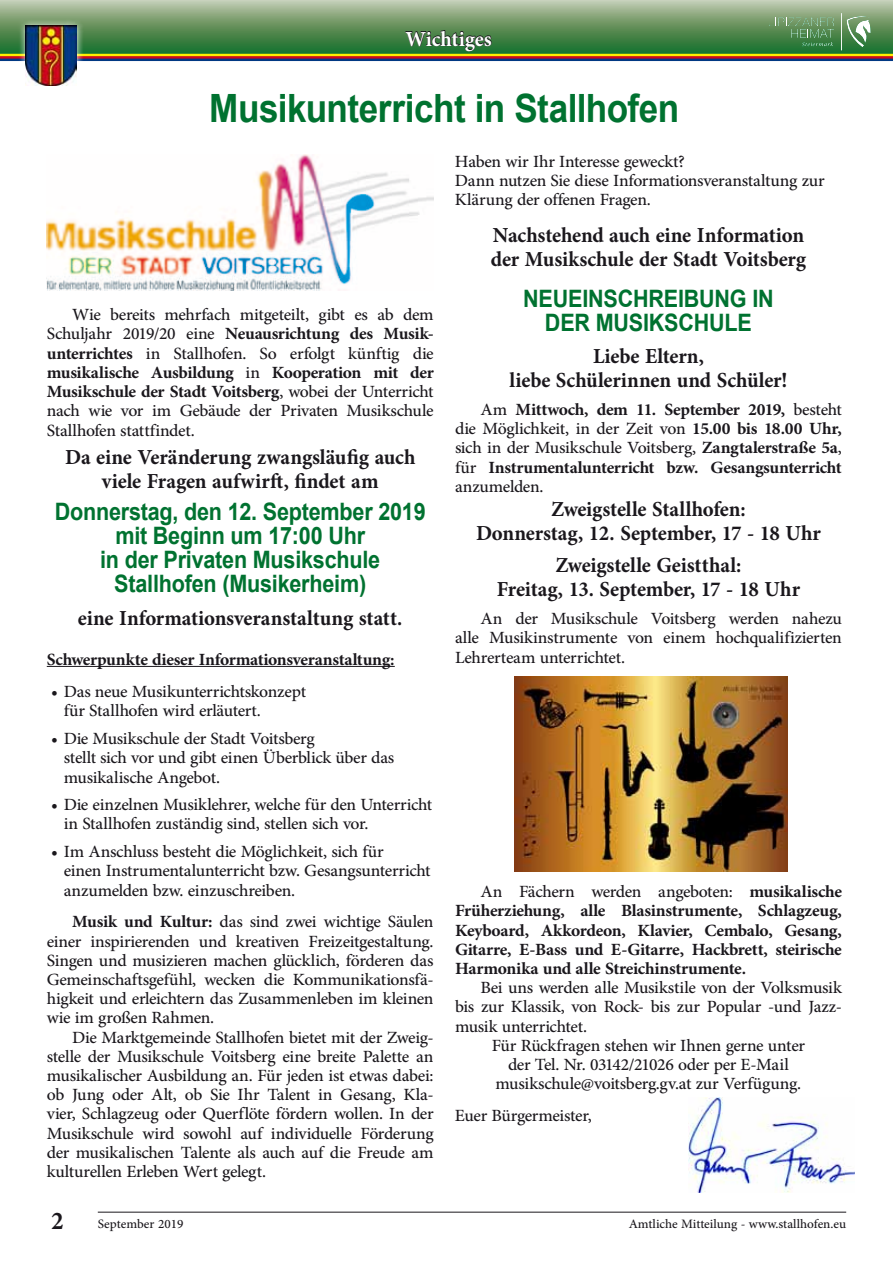
<style>
.page{position:relative;width:893px;height:1263px;background:#fff}
.page>*{position:absolute;margin:0;border:0;box-sizing:border-box;transform-origin:0 0}
.t1{font:700 39px "Arial";letter-spacing:-.015em;color:#007230;scale:.9 1}
.t2{font:700 30px/24px "Adobe Arabic";letter-spacing:-.005em;color:#1a171c;text-align:center;scale:.95 1}
.t3{font:700 30px "Adobe Arabic";letter-spacing:-.005em;color:#fff;scale:.95 1}
.t4{font:24px/19.2px "Adobe Arabic";letter-spacing:-.015em;color:#1a171c}
.t5{font:700 24px/19.2px "Adobe Arabic";letter-spacing:-.01em;color:#1a171c;text-align:justify}
.t6{font:700 24px/24px "Arial";letter-spacing:-.01em;color:#007230;text-align:center;scale:.9 1}
.t7{font:18px "Adobe Arabic";color:#1a171c}
.s1{font-weight:700}
.s2{font-weight:400}
.s3{font-weight:700;font-size:36px}
</style>
<div class="page">
<img style="left:689px;top:1097px;width:166px;height:95px">
<svg style="left:0;top:0;width:893px;height:54px;background:#6e9a69"></svg>
<svg style="left:761px;top:9px;width:119px;height:45px;background:#5a915a"></svg>
<hr style="left:841px;top:13px;width:1px;height:37px;background:#fff">
<svg style="left:846px;top:16px;width:30px;height:31px"></svg>
<svg style="left:769px;top:17px;width:65px;height:29px;background:#5d925d"></svg>
<hr style="left:0;top:58px;width:893px;height:3px;background:#003883">
<hr style="left:0;top:54px;width:893px;height:3px;background:#ffed00">
<hr style="left:0;top:56px;width:893px;height:3px;background:#cd071e">
<svg style="left:405px;top:30px;width:87px;height:22px;background:#2f6135"></svg>
<svg style="left:18px;top:18px;width:66px;height:68px"></svg>
<img style="left:26px;top:26px;width:51px;height:60px">
<hr style="left:98px;top:1212px;width:748px;height:1px;background:#1a171c">
<hr style="left:47px;top:666px;width:348px;height:1px;background:#1a171c">
<img style="left:47px;top:155px;width:387px;height:135px">
<img style="left:514px;top:676px;width:274px;height:195px">
<p class="t3" style="left:406px;top:18px;width:92px">Wichtiges</p>
<h1 class="t1" style="left:209px;top:81px;width:524px">Musikunterricht in Stallhofen</h1>
<p class="t4" style="left:47px;top:302px;width:389px;text-align:justify;text-indent:26px">Wie bereits mehrfach mitgeteilt, gibt es ab dem Schuljahr 2019/20 eine <span class="s1">Neuausrichtung des Musik&shy;unterrichtes</span> in Stallhofen. So erfolgt künftig die <span class="s1">musikalische Ausbildung</span> in <span class="s1">Kooperation mit der Musikschule der Stadt Voitsberg</span>, wobei der Unterricht nach wie vor im Gebäude der Privaten Musikschule Stallhofen stattfindet.</p>
<p class="t2" style="left:65px;top:441px;width:370px">Da eine Veränderung zwangsläufig auch viele Fragen aufwirft, findet am</p>
<p class="t6" style="left:55px;top:500px;width:414px">Donnerstag, den 12. September 2019 mit Beginn um 17:00 Uhr<br>in der Privaten Musikschule<br>Stallhofen (Musikerheim)</p>
<p class="t2" style="left:78px;top:602px;width:343px">eine Informationsveranstaltung statt.</p>
<p class="t5" style="left:47px;top:647px;width:349px">Schwerpunkte dieser Informationsveranstaltung:</p>
<p class="t4" style="left:64px;top:679px;width:244px;text-indent:-13px">• Das neue Musikunterrichtskonzept für Stallhofen wird erläutert.</p>
<p class="t4" style="left:64px;top:726px;width:332px;text-indent:-13px">• Die Musikschule der Stadt Voitsberg<br>stellt sich vor und gibt einen Überblick über das musikalische Angebot.</p>
<p class="t4" style="left:64px;top:792px;width:370px;text-indent:-13px">• Die einzelnen Musiklehrer, welche für den Unterricht in Stallhofen zuständig sind, stellen sich vor.</p>
<p class="t4" style="left:64px;top:839px;width:368px;text-indent:-13px">• Im Anschluss besteht die Möglichkeit, sich für<br>einen Instrumentalunterricht bzw. Gesangsunterricht anzumelden bzw. einzuschreiben.</p>
<p class="t4" style="left:47px;top:909px;width:388px;text-align:justify;text-indent:26px"><span class="s1">Musik und Kultur:</span> das sind zwei wichtige Säulen einer inspirierenden und kreativen Freizeitgestaltung.<br>Singen und musizieren machen glücklich, förderen das Gemeinschaftsgefühl, wecken die Kommunikationsfä&shy;higkeit und erleichtern das Zusammenleben im kleinen wie im großen Rahmen.</p>
<p class="t4" style="left:47px;top:1025px;width:388px;text-align:justify;text-indent:26px">Die Marktgemeinde Stallhofen bietet mit der Zweig&shy;stelle der Musikschule Voitsberg eine breite Palette an musikalischer Ausbildung an. Für jeden ist etwas dabei: ob Jung oder Alt, ob Sie Ihr Talent in Gesang, Kla&shy;vier, Schlagzeug oder Querflöte fördern wollen. In der Musikschule wird sowohl auf individuelle Förderung der musikalischen Talente als auch auf die Freude am kulturellen Erleben Wert gelegt.</p>
<p class="t4" style="left:455px;top:149px;width:371px">Haben wir Ihr Interesse geweckt?<br>Dann nutzen Sie diese Informationsveranstaltung zur<br>Klärung der offenen Fragen.</p>
<p class="t2" style="left:491px;top:219px;width:333px;text-align:left">Nachstehend auch eine Information der Musikschule der Stadt Voitsberg</p>
<p class="t6" style="left:523px;top:287px;width:280px">NEUEINSCHREIBUNG IN<br>DER MUSIKSCHULE</p>
<p class="t2" style="left:510px;top:341px;width:294px">Liebe Eltern,<br>liebe Schülerinnen und Schüler!</p>
<p class="t5" style="left:455px;top:397px;width:388px;text-indent:26px"><span class="s2">Am</span> Mittwoch, dem 11. September 2019, <span class="s2">besteht die Möglichkeit, in der Zeit von</span> 15.00 bis 18.00 Uhr, <span class="s2">sich in der Musikschule Voitsberg,</span> Zangtalerstraße 5a<span class="s2">, für</span> Instrumentalunterricht bzw. Gesangsunterricht <span class="s2">anzumelden.</span></p>
<p class="t2" style="left:476px;top:493px;width:365px">Zweigstelle Stallhofen:<br>Donnerstag, 12. September, 17 - 18 Uhr</p>
<p class="t2" style="left:497px;top:550px;width:321px">Zweigstelle Geistthal:<br>Freitag, 13. September, 17 - 18 Uhr</p>
<p class="t4" style="left:455px;top:606px;width:388px;text-align:justify;text-indent:26px">An der Musikschule Voitsberg werden nahezu alle Musikinstrumente von einem hochqualifizierten Lehrerteam unterrichtet.</p>
<p class="t5" style="left:455px;top:879px;width:388px;text-indent:26px"><span class="s2">An Fächern werden angeboten:</span> musikalische Früherziehung, alle Blasinstrumente, Schlagzeug, Keyboard, Akkordeon, Klavier, Cembalo, Gesang, Gitarre, E-Bass und E-Gitarre, Hackbrett, steirische Harmonika und alle Streichinstrumente.</p>
<p class="t4" style="left:480px;top:975px;width:363px">Bei uns werden alle Musikstile von der Volksmusik</p>
<p class="t4" style="left:455px;top:994px;width:388px">bis zur Klassik, von Rock- bis zur Popular -und Jazz-</p>
<p class="t4" style="left:455px;top:1014px;width:134px">musik unterrichtet.</p>
<p class="t4" style="left:492px;top:1033px;width:315px">Für Rückfragen stehen wir Ihnen gerne unter</p>
<p class="t4" style="left:508px;top:1052px;width:282px">der Tel. Nr. 03142/21026 oder per E-Mail</p>
<p class="t4" style="left:496px;top:1071px;width:307px">musikschule@voitsberg.gv.at zur Verfügung.</p>
<p class="t4" style="left:455px;top:1103px;width:138px">Euer Bürgermeister,</p>
<p class="t7" style="left:51px;top:1211px;width:134px"><span class="s3">2</span> September 2019</p>
<p class="t7" style="left:629px;top:1211px;width:219px">Amtliche Mitteilung - www.stallhofen.eu</p>
</div>
